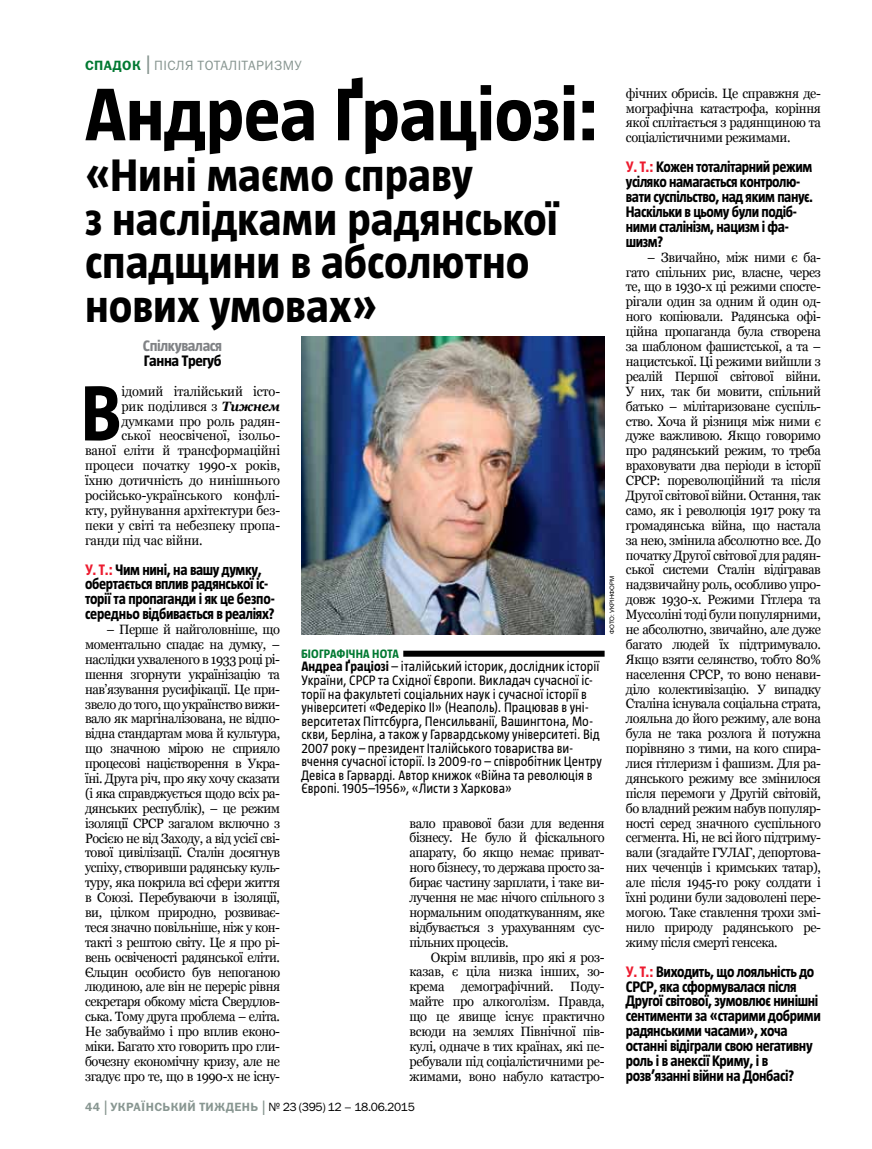
<style>
.page{position:relative;width:872px;height:1149px;background:#fff}
.page>*{position:absolute;margin:0;border:0;box-sizing:border-box;transform-origin:0 0}
.t1{font:700 77.25px "UT Magazine";color:#000;scale:.95 1}
.t2{font:700 73.5px "UT Magazine";letter-spacing:-.005em;color:#000}
.t3{font:700 45px/43.5px "UT Magazine";color:#000}
.t4{font:700 15px/14.9px "UT Magazine";letter-spacing:-.025em;color:#000;scale:.94 1}
.t5{font:700 15px "UT Magazine";letter-spacing:-.025em;color:#808285}
.t6{font:700 15px "UT Magazine";letter-spacing:-.025em;color:#000}
.t7{font:13.5px/14.9px "Georgia";letter-spacing:-.01em;color:#000;text-align:justify;scale:.95 1}
.t8{font:13.5px/13.5px "UT Magazine";letter-spacing:.005em;color:#000;scale:.95 1}
.t9{font:13.5px "Franklin Gothic Book C";letter-spacing:.03em;color:#889691}
.t10{font:12px "Franklin Gothic Book C";letter-spacing:-.03em;color:#000}
.t11{font:700 12px "UT Magazine";letter-spacing:.015em;color:#007931}
.t12{font:6px "Helios";color:#000}
.s1{font-family:"Franklin Gothic Demi C";color:#007931}
.s2{font-size:27px}
.s3{font-weight:700;font-style:italic}
.s4{color:#ed1b2f}
.s5{font-weight:700}
.s6{font-family:"Franklin Gothic Demi C";color:#889691}
.s7{font-size:21px;color:#889691}
</style>
<div class="page">
<div style="left:301px;top:650px;width:303px;height:6px;background:#000"></div>
<div style="left:301px;top:648px;width:102px;height:12px;background:#fff"></div>
<img style="left:301px;top:336px;width:303px;height:298px">
<p class="t9" style="left:85px;top:58px;width:218px"><span class="s1">спадок</span><span class="s2">|</span>п ісля тоталітаризму</p>
<h2 class="t2" style="left:85px;top:74px;width:516px">Андреа Ґраціозі:</h2>
<h3 class="t3" style="left:85px;top:154px;width:474px">«Нині маємо справу<br>з наслідками радянської спадщини в абсолютно нових умовах»</h3>
<p class="t5" style="left:143px;top:337px;width:81px">Спілкувалася</p>
<p class="t6" style="left:144px;top:352px;width:79px">Ганна Трегуб</p>
<h1 class="t1" style="left:81px;top:371px;width:37px">В</h1>
<p class="t7" style="left:121px;top:384px;width:168px">ідомий італійський істо-</p>
<p class="t7" style="left:121px;top:399px;width:168px">рик поділився з <span class="s3">Тижнем</span></p>
<p class="t7" style="left:121px;top:413px;width:168px">думками про роль радян-</p>
<p class="t7" style="left:121px;top:428px;width:168px">ської неосвіченої, ізольо-</p>
<p class="t7" style="left:85px;top:443px;width:207px">ваної еліти й трансформаційні</p>
<p class="t7" style="left:85px;top:458px;width:207px">процеси початку 1990-х років,</p>
<p class="t7" style="left:85px;top:473px;width:207px">їхню дотичність до нинішнього</p>
<p class="t7" style="left:85px;top:488px;width:207px">російсько-українського конфлі-</p>
<p class="t7" style="left:85px;top:503px;width:207px">кту, руйнування архітектури без-</p>
<p class="t7" style="left:85px;top:518px;width:207px">пеки у світі та небезпеку пропа-</p>
<p class="t7" style="left:85px;top:532px;width:125px">ганди під час війни.</p>
<p class="t4" style="left:85px;top:561px;width:203px"><span class="s4">У. Т.:</span> Чим нині, на вашу думку, обертається вплив радянської іс&shy;торії та пропаганди і як це безпо&shy;середньо відбивається в реаліях?</p>
<p class="t7" style="left:85px;top:622px;width:207px;text-indent:21px">– Перше й найголовніше, що моментально спадає на думку, – наслідки ухваленого в 1933 році рі&shy;шення згорнути українізацію та нав’язування русифікації. Це при&shy;звело до того, що українство вижи&shy;вало як маргіналізована, не відпо&shy;відна стандартам мова й культура, що значною мірою не сприяло процесові націєтворення в Укра&shy;їні. Друга річ, про яку хочу сказати (і яка справджується щодо всіх ра&shy;дянських республік), – це режим ізоляції СРСР загалом включно з Росією не від Заходу, а від усієї сві&shy;тової цивілізації. Сталін досягнув успіху, створивши радянську куль&shy;туру, яка покрила всі сфери життя в Союзі. Перебуваючи в ізоляції, ви, цілком природно, розвиває&shy;теся значно повільніше, ніж у кон&shy;такті з рештою світу. Це я про рі&shy;вень освіченості радянської еліти.<br>Єльцин особисто був непоганою людиною, але він не переріс рівня секретаря обкому міста Свердлов&shy;ська. Тому друга проблема – еліта.<br>Не забуваймо і про вплив еконо&shy;міки. Багато хто говорить про гли&shy;бочезну економічну кризу, але не згадує про те, що в 1990-х не існу-</p>
<p class="t11" style="left:301px;top:647px;width:99px">Біографічна нота</p>
<p class="t8" style="left:301px;top:659px;width:318px"><span class="s5">Андреа Ґраціозі</span> – італійський історик, дослідник історії України, СРСР та Східної Європи. Викладач сучасної іс&shy;торії на факультеті соціальних наук і сучасної історії в університеті «Федеріко II» (Неаполь). Працював в уні&shy;верситетах Піттсбурга, Пенсильванії, Вашингтона, Мо&shy;скви, Берліна, а також у Гарвардському університеті. Від 2007 року – президент Італійського товариства ви&shy;вчення сучасної історії. Із 2009-го – співробітник Центру Девіса в Гарварді. Автор книжок «Війна та революція в Європі. 1905–1956», «Листи з Харкова»</p>
<p class="t12" style="left:608px;top:634px;width:60px;rotate:-90deg">фото: укрінформ</p>
<p class="t7" style="left:409px;top:815px;width:207px">вало правової бази для ведення бізнесу. Не було й фіскального апарату, бо якщо немає приват&shy;ного бізнесу, то держава просто за&shy;бирає частину зарплати, і таке ви&shy;лучення не має нічого спільного з нормальним оподаткуванням, яке відбувається з урахуванням сус&shy;пільних процесів.</p>
<p class="t7" style="left:409px;top:949px;width:207px;text-indent:21px">Окрім впливів, про які я роз&shy;казав, є ціла низка інших, зо&shy;крема демографічний. Поду&shy;майте про алкоголізм. Правда, що це явище існує практично всюди на землях Північної пів&shy;кулі, одначе в тих країнах, які пе&shy;ребували під соціалістичними ре&shy;жимами, воно набуло катастро-</p>
<p class="t10" style="left:85px;top:1099px;width:331px"><span class="s6">44</span><span class="s7">|</span><span class="s6">УКРАЇНСЬКИЙ ТИЖДЕНЬ</span><span class="s7">|</span>№ 23 (395) 12 – 18.06.2015</p>
<p class="t7" style="left:626px;top:86px;width:207px">фічних обрисів. Це справжня де&shy;мографічна катастрофа, коріння якої сплітається з радянщиною та соціалістичними режимами.</p>
<p class="t4" style="left:626px;top:160px;width:201px"><span class="s4">У. Т.:</span> Кожен тоталітарний режим усіляко намагається контролю&shy;вати суспільство, над яким панує.<br>Наскільки в цьому були подіб&shy;ними сталінізм, нацизм і фа&shy;шизм?</p>
<p class="t7" style="left:626px;top:250px;width:207px;text-indent:21px">– Звичайно, між ними є ба&shy;гато спільних рис, власне, через те, що в 1930-х ці режими спосте&shy;рігали один за одним й один од&shy;ного копіювали. Радянська офі&shy;ційна пропаганда була створена за шаблоном фашистської, а та – нацистської. Ці режими вийшли з реалій Першої світової війни.<br>У них, так би мовити, спільний батько – мілітаризоване суспіль&shy;ство. Хоча й різниця між ними є дуже важливою. Якщо говоримо про радянський режим, то треба враховувати два періоди в історії СРСР: пореволюційний та після Другої світової війни. Остання, так само, як і революція 1917 року та громадянська війна, що настала за нею, змінила абсолютно все. До початку Другої світової для радян&shy;ської системи Сталін відігравав надзвичайну роль, особливо упро&shy;довж 1930-х. Режими Гітлера та Муссоліні тоді були популярними, не абсолютно, звичайно, але дуже багато людей їх підтримувало.<br>Якщо взяти селянство, тобто 80% населення СРСР, то воно ненави&shy;діло колективізацію. У випадку Сталіна існувала соціальна страта, лояльна до його режиму, але вона була не така розлога й потужна порівняно з тими, на кого спира&shy;лися гітлеризм і фашизм. Для ра&shy;дянського режиму все змінилося після перемоги у Другій світовій, бо владний режим набув популяр&shy;ності серед значного суспільного сегмента. Ні, не всі його підтриму&shy;вали (згадайте ГУЛАГ, депортова&shy;них чеченців і кримських татар), але після 1945-го року солдати і їхні родини були задоволені пере&shy;могою. Таке ставлення трохи змі&shy;нило природу радянського ре&shy;жиму після смерті генсека.</p>
<p class="t4" style="left:626px;top:963px;width:202px"><span class="s4">У. Т.:</span> Виходить, що лояльність до<br>СРСР</p>
<p class="t4" style="left:626px;top:978px;width:209px;text-indent:28px">, яка сформувалася після<br>Другої світової, зумовлює нинішні сентименти за «старими добрими радянськими часами», хоча останні відіграли свою негативну роль і в анексії Криму, і в розв’язанні війни на Донбасі?</p>
</div>
